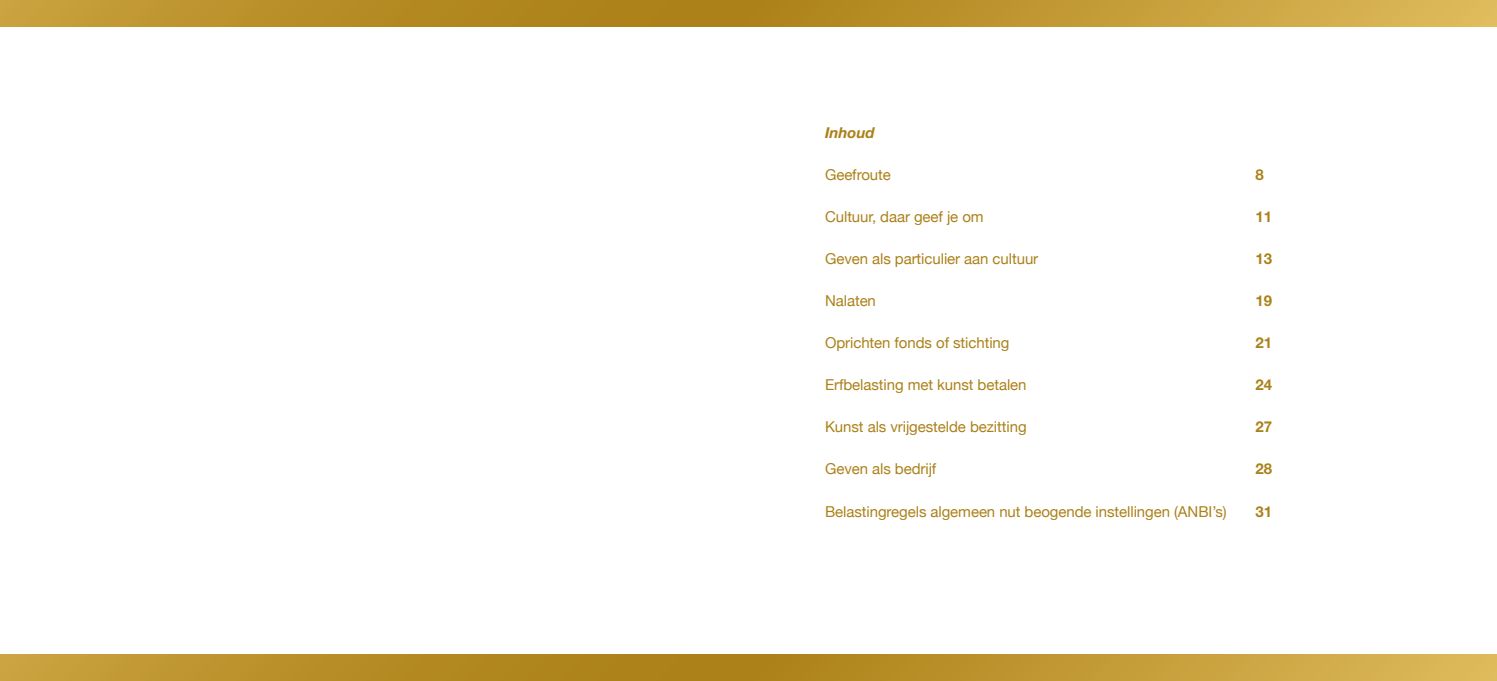
<style>
.page{position:relative;width:1497px;height:681px;background:#fff}
.page>*{position:absolute;margin:0;border:0;box-sizing:border-box;transform-origin:0 0}
.t1{font:15px "Helvetica Neue";letter-spacing:-.005em;color:#ab8119}
.t2{font:700 15px "Helvetica Neue";letter-spacing:-.005em;color:#ab8119}
.t3{font:italic 700 15px "Helvetica Neue";letter-spacing:-.005em;color:#ab8119}
</style>
<div class="page">
<svg style="left:0;top:0;width:1497px;height:26px;background:#be9530"></svg>
<svg style="left:0;top:654px;width:1497px;height:26px;background:#bd9530"></svg>
<p class="t3" style="left:825px;top:123px;width:51px">Inhoud</p>
<p class="t1" style="left:825px;top:162px;width:67px">Geefroute</p>
<p class="t2" style="left:1255px;top:165px;width:10px">8</p>
<p class="t1" style="left:825px;top:204px;width:160px">Cultuur, daar geef je om</p>
<p class="t2" style="left:1255px;top:207px;width:18px">11</p>
<p class="t1" style="left:825px;top:246px;width:215px">Geven als particulier aan cultuur</p>
<p class="t2" style="left:1255px;top:249px;width:18px">13</p>
<p class="t1" style="left:825px;top:288px;width:52px">Nalaten</p>
<p class="t2" style="left:1255px;top:291px;width:18px">19</p>
<p class="t1" style="left:825px;top:330px;width:186px">Oprichten fonds of stichting</p>
<p class="t2" style="left:1255px;top:333px;width:18px">21</p>
<p class="t1" style="left:825px;top:372px;width:203px">Erfbelasting met kunst betalen</p>
<p class="t2" style="left:1255px;top:375px;width:18px">24</p>
<p class="t1" style="left:825px;top:414px;width:203px">Kunst als vrijgestelde bezitting</p>
<p class="t2" style="left:1255px;top:417px;width:18px">27</p>
<p class="t1" style="left:825px;top:456px;width:113px">Geven als bedrijf</p>
<p class="t2" style="left:1255px;top:459px;width:18px">28</p>
<p class="t1" style="left:825px;top:498px;width:403px">Belastingregels algemeen nut beogende instellingen (anb i’s)</p>
<p class="t2" style="left:1255px;top:501px;width:18px">31</p>
</div>
